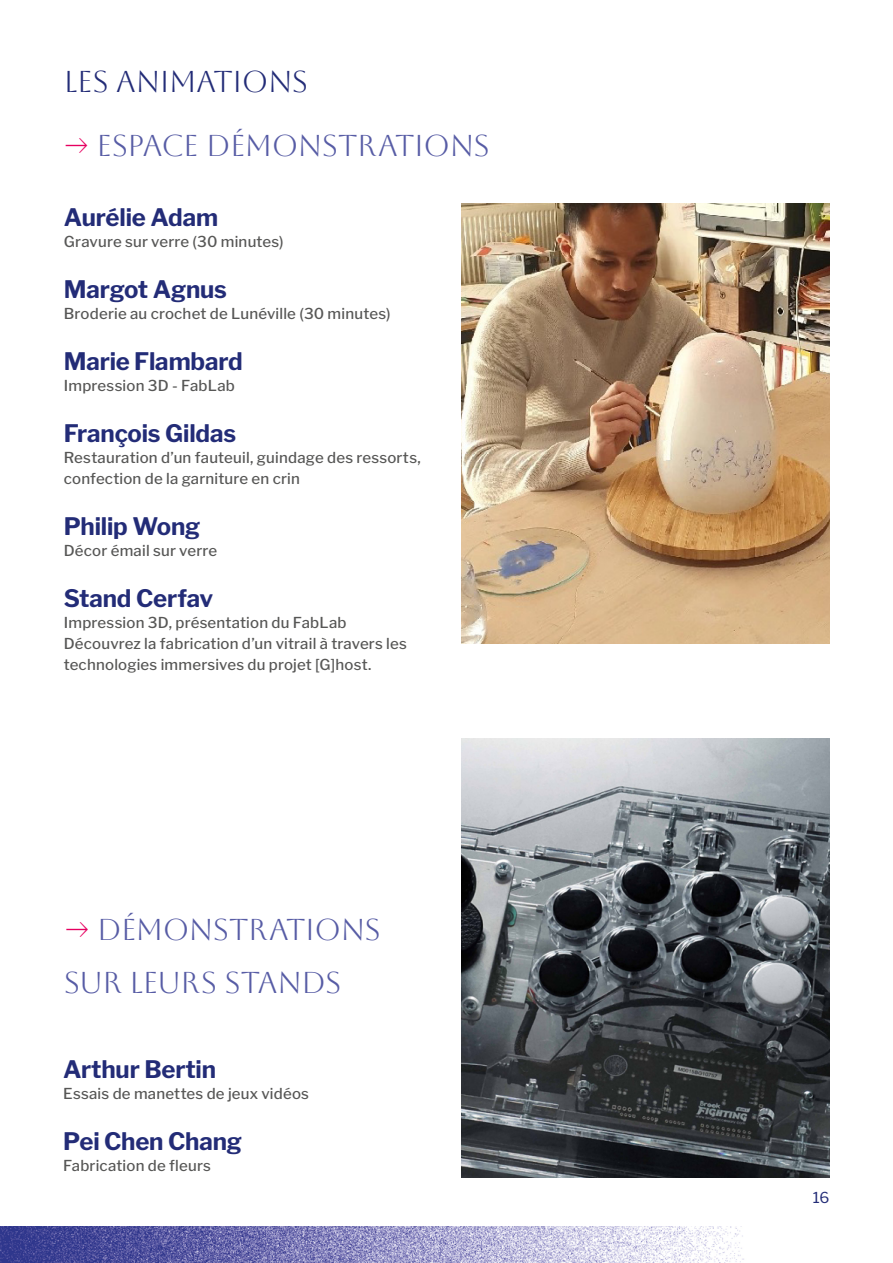
<style>
.page{position:relative;width:893px;height:1263px;background:#fff}
.page>*{position:absolute;margin:0;border:0;box-sizing:border-box;transform-origin:0 0}
.t1{font:30px/52.5px "Aboreto";letter-spacing:-.02em;color:#575ca5}
.t2{font:30px "Aboreto";letter-spacing:-.015em;color:#232c77}
.t3{font:700 24px "Libre Franklin";letter-spacing:-.005em;color:#232c77}
.t4{font:500 15px/21px "Libre Franklin";letter-spacing:.015em;color:#575756}
.t5{font:15px "Libre Franklin";color:#232c77}
.s1{color:#e60060}
</style>
<div class="page">
<img style="left:0;top:1227px;width:744px;height:36px">
<img style="left:461px;top:738px;width:368px;height:440px">
<img style="left:461px;top:204px;width:368px;height:439px">
<h1 class="t2" style="left:64px;top:64px;width:246px">LES ANIMATIONS</h1>
<h1 class="t1" style="left:63px;top:120px;width:428px"><span class="s1">→</span> ESPACE DÉMONSTRATIONS</h1>
<h2 class="t3" style="left:64px;top:199px;width:156px">Aurélie Adam</h2>
<p class="t4" style="left:64px;top:230px;width:221px">Gravure sur verre (30 minutes)</p>
<h2 class="t3" style="left:64px;top:271px;width:165px">Margot Agnus</h2>
<p class="t4" style="left:64px;top:302px;width:328px">Broderie au crochet de Lunéville (30 minutes)</p>
<h2 class="t3" style="left:64px;top:343px;width:181px">Marie Flambard</h2>
<p class="t4" style="left:64px;top:374px;width:173px">Impression 3D - FabLab</p>
<h2 class="t3" style="left:64px;top:415px;width:174px">François Gildas</h2>
<p class="t4" style="left:64px;top:446px;width:359px">Restauration d’un fauteuil, guindage des ressorts, confection de la garniture en crin</p>
<h2 class="t3" style="left:64px;top:508px;width:138px">Philip Wong</h2>
<p class="t4" style="left:64px;top:539px;width:155px">Décor émail sur verre</p>
<h2 class="t3" style="left:64px;top:580px;width:151px">Stand Cerfav</h2>
<p class="t4" style="left:64px;top:611px;width:345px">Impression 3D, présentation du FabLab<br>Découvrez la fabrication d’un vitrail à travers les technologies immersives du projet [G]host.</p>
<h1 class="t1" style="left:64px;top:904px;width:319px"><span class="s1">→</span> DÉMONSTRATIONS<br>SUR LEURS STANDS</h1>
<h2 class="t3" style="left:63px;top:1050px;width:155px">Arthur Bertin</h2>
<p class="t4" style="left:63px;top:1081px;width:248px">Essais de manettes de jeux vidéos</p>
<h2 class="t3" style="left:63px;top:1122px;width:181px">Pei Chen Chang</h2>
<p class="t4" style="left:63px;top:1153px;width:149px">Fabrication de fleurs</p>
<p class="t5" style="left:813px;top:1186px;width:18px">16</p>
</div>
